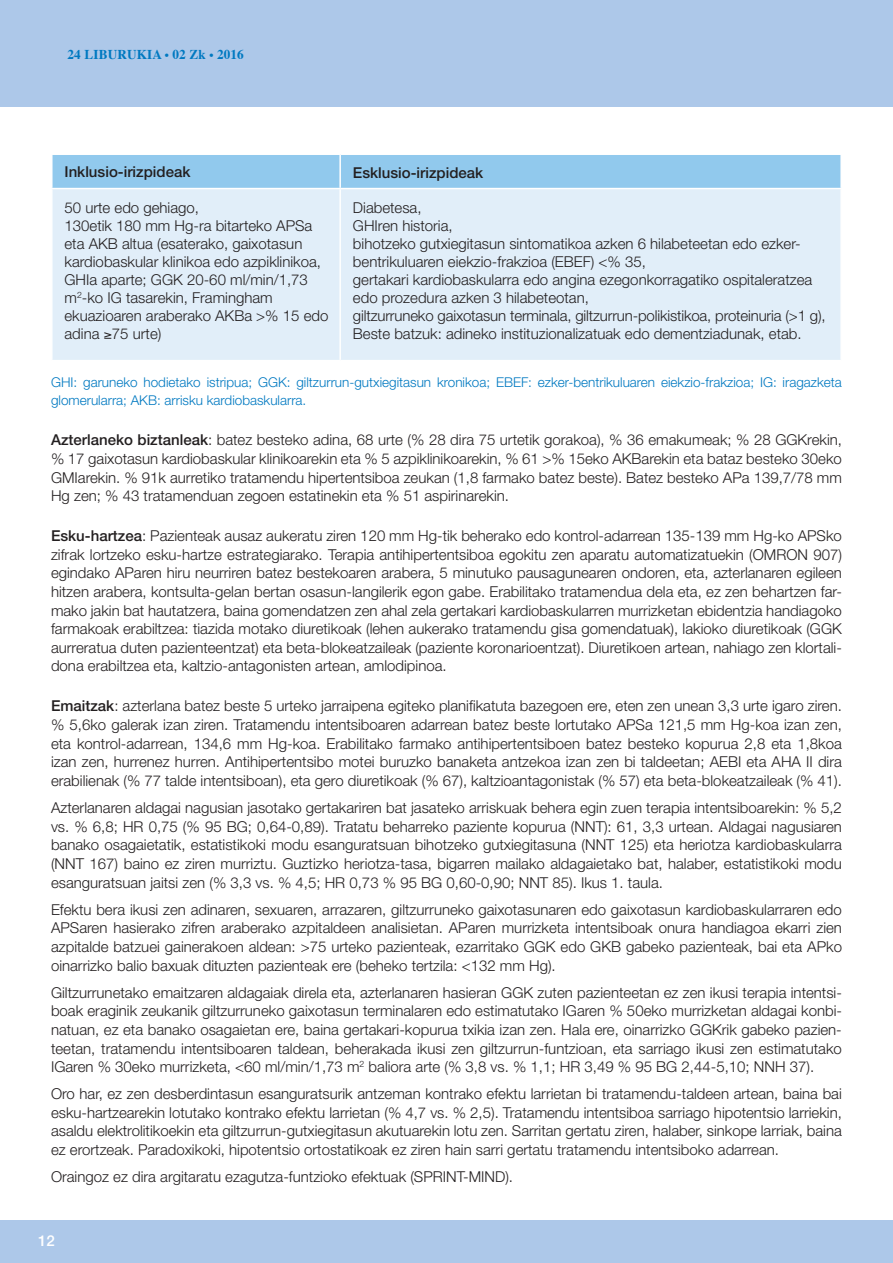
<style>
.page{position:relative;width:893px;height:1263px;background:#fff}
.page>*{position:absolute;margin:0;border:0;box-sizing:border-box;transform-origin:0 0}
.t1{font:300 15px/18.6px "Helvetica Neue";color:#231f20;text-align:justify}
.t2{font:500 15px "Helvetica Neue";color:#231f20}
.t3{font:500 15px "Helvetica Neue";color:#fff}
.t4{font:300 13.5px/18.6px "Helvetica Neue";color:#0079c1}
.t5{font:700 13.5px "Times";letter-spacing:.01em;color:#0079c1}
.s1{font-size:12px}
.s2{font-weight:500}
</style>
<div class="page">
<div style="left:0;top:0;width:893px;height:106px;background:#adc8e9"></div>
<div style="left:0;top:1220px;width:893px;height:43px;background:#adc8e9"></div>
<div style="left:53px;top:155px;width:787px;height:33px;background:#91c9ed"></div>
<div style="left:53px;top:189px;width:787px;height:171px;background:#e1eef9"></div>
<hr style="left:339px;top:155px;width:2px;height:33px;background:#fff">
<hr style="left:339px;top:189px;width:2px;height:171px;background:#fff">
<p class="t5" style="left:68px;top:42px;width:178px">24 LIBURUKIA <span class="s1">•</span> 02 Zk <span class="s1">•</span> 2016</p>
<p class="t2" style="left:65px;top:163px;width:127px">Inklusio-irizpideak</p>
<p class="t2" style="left:353px;top:164px;width:132px">Esklusio-irizpideak</p>
<p class="t1" style="left:65px;top:198px;width:265px;line-height:18px;text-align:left">50 urte edo gehiago,<br>130etik 180 mm Hg-ra bitarteko APSa eta AKB altua (esaterako, gaixotasun kardiobaskular klinikoa edo azpiklinikoa,<br>GHIa aparte; GGK 20-60 ml/min/1,73 m<sup>2</sup>-ko IG tasarekin, Framingham ekuazioaren araberako AKBa &gt;% 15 edo adina ≥75 urte)</p>
<p class="t1" style="left:353px;top:198px;width:474px;line-height:18px;text-align:left">Diabetesa,<br>GHIren historia,<br>bihotzeko gutxiegitasun sintomatikoa azken 6 hilabeteetan edo ezker&shy;bentrikuluaren eiekzio-frakzioa (EBEF) &lt;% 35,<br>gertakari kardiobaskularra edo angina ezegonkorragatiko ospitaleratzea edo prozedura azken 3 hilabeteotan,<br>giltzurruneko gaixotasun terminala, giltzurrun-polikistikoa, proteinuria (&gt;1 g), Beste batzuk: adineko instituzionalizatuak edo dementziadunak, etab.</p>
<p class="t4" style="left:51px;top:372px;width:792px">GHI: garuneko hodietako istripua; GGK: giltzurrun-gutxiegitasun kronikoa; EBEF: ezker-bentrikuluaren eiekzio-frakzioa; IG: iragazketa glomerularra; AKB: arrisku kardiobaskularra.</p>
<p class="t1" style="left:51px;top:430px;width:792px"><span class="s2">Azterlaneko biztanleak</span>: batez besteko adina, 68 urte (% 28 dira 75 urtetik gorakoa), % 36 emakumeak; % 28 GGKrekin, % 17 gaixotasun kardiobaskular klinikoarekin eta % 5 azpiklinikoarekin, % 61 &gt;% 15eko AKBarekin eta bataz besteko 30eko GMIarekin. % 91k aurretiko tratamendu hipertentsiboa zeukan (1,8 farmako batez beste). Batez besteko APa 139,7/78 mm Hg zen; % 43 tratamenduan zegoen estatinekin eta % 51 aspirinarekin.</p>
<p class="t1" style="left:51px;top:526px;width:792px"><span class="s2">Esku-hartzea</span>: Pazienteak ausaz aukeratu ziren 120 mm Hg-tik beherako edo kontrol-adarrean 135-139 mm Hg-ko APSko zifrak lortzeko esku-hartze estrategiarako. Terapia antihipertentsiboa egokitu zen aparatu automatizatuekin (OMRON 907) egindako AParen hiru neurriren batez bestekoaren arabera, 5 minutuko pausagunearen ondoren, eta, azterlanaren egileen hitzen arabera, kontsulta-gelan bertan osasun-langilerik egon gabe. Erabilitako tratamendua dela eta, ez zen behartzen far&shy;mako jakin bat hautatzera, baina gomendatzen zen ahal zela gertakari kardiobaskularren murrizketan ebidentzia handiagoko farmakoak erabiltzea: tiazida motako diuretikoak (lehen aukerako tratamendu gisa gomendatuak), lakioko diuretikoak (GGK aurreratua duten pazienteentzat) eta beta-blokeatzaileak (paziente koronarioentzat). Diuretikoen artean, nahiago zen klortali&shy;dona erabiltzea eta, kaltzio-antagonisten artean, amlodipinoa.</p>
<p class="t1" style="left:51px;top:696px;width:792px"><span class="s2">Emaitzak</span>: azterlana batez beste 5 urteko jarraipena egiteko planifikatuta bazegoen ere, eten zen unean 3,3 urte igaro ziren. % 5,6ko galerak izan ziren. Tratamendu intentsiboaren adarrean batez beste lortutako APSa 121,5 mm Hg-koa izan zen, eta kontrol-adarrean, 134,6 mm Hg-koa. Erabilitako farmako antihipertentsiboen batez besteko kopurua 2,8 eta 1,8koa izan zen, hurrenez hurren. Antihipertentsibo motei buruzko banaketa antzekoa izan zen bi taldeetan; AEBI eta AHA II dira erabilienak (% 77 talde intentsiboan), eta gero diuretikoak (% 67), kaltzioantagonistak (% 57) eta beta-blokeatzaileak (% 41).</p>
<p class="t1" style="left:51px;top:798px;width:792px">Azterlanaren aldagai nagusian jasotako gertakariren bat jasateko arriskuak behera egin zuen terapia intentsiboarekin: % 5,2 vs. % 6,8; HR 0,75 (% 95 BG; 0,64-0,89). Tratatu beharreko paziente kopurua (NNT): 61, 3,3 urtean. Aldagai nagusiaren banako osagaietatik, estatistikoki modu esanguratsuan bihotzeko gutxiegitasuna (NNT 125) eta heriotza kardiobaskularra (NNT 167) baino ez ziren murriztu. Guztizko heriotza-tasa, bigarren mailako aldagaietako bat, halaber, estatistikoki modu esanguratsuan jaitsi zen (% 3,3 vs. % 4,5; HR 0,73 % 95 BG 0,60-0,90; NNT 85). Ikus 1. taula.</p>
<p class="t1" style="left:51px;top:900px;width:792px">Efektu bera ikusi zen adinaren, sexuaren, arrazaren, giltzurruneko gaixotasunaren edo gaixotasun kardiobaskularraren edo APSaren hasierako zifren araberako azpitaldeen analisietan. AParen murrizketa intentsiboak onura handiagoa ekarri zien azpitalde batzuei gainerakoen aldean: &gt;75 urteko pazienteak, ezarritako GGK edo GKB gabeko pazienteak, bai eta APko oinarrizko balio baxuak dituzten pazienteak ere (beheko tertzila: &lt;132 mm Hg).</p>
<p class="t1" style="left:51px;top:983px;width:792px">Giltzurrunetako emaitzaren aldagaiak direla eta, azterlanaren hasieran GGK zuten pazienteetan ez zen ikusi terapia intentsi&shy;boak eraginik zeukanik giltzurruneko gaixotasun terminalaren edo estimatutako IGaren % 50eko murrizketan aldagai konbi&shy;natuan, ez eta banako osagaietan ere, baina gertakari-kopurua txikia izan zen. Hala ere, oinarrizko GGKrik gabeko pazien&shy;teetan, tratamendu intentsiboaren taldean, beherakada ikusi zen giltzurrun-funtzioan, eta sarriago ikusi zen estimatutako IGaren % 30eko murrizketa, &lt;60 ml/min/1,73 m<sup>2</sup> baliora arte (% 3,8 vs. % 1,1; HR 3,49 % 95 BG 2,44-5,10; NNH 37).</p>
<p class="t1" style="left:51px;top:1084px;width:792px">Oro har, ez zen desberdintasun esanguratsurik antzeman kontrako efektu larrietan bi tratamendu-taldeen artean, baina bai esku-hartzearekin lotutako kontrako efektu larrietan (% 4,7 vs. % 2,5). Tratamendu intentsiboa sarriago hipotentsio larriekin, asaldu elektrolitikoekin eta giltzurrun-gutxiegitasun akutuarekin lotu zen. Sarritan gertatu ziren, halaber, sinkope larriak, baina ez erortzeak. Paradoxikoki, hipotentsio ortostatikoak ez ziren hain sarri gertatu tratamendu intentsiboko adarrean.</p>
<p class="t1" style="left:51px;top:1167px;width:464px">Oraingoz ez dira argitaratu ezagutza-funtzioko efektuak (SPRINT-MIND).</p>
<p class="t3" style="left:38px;top:1231px;width:18px">12</p>
</div>
